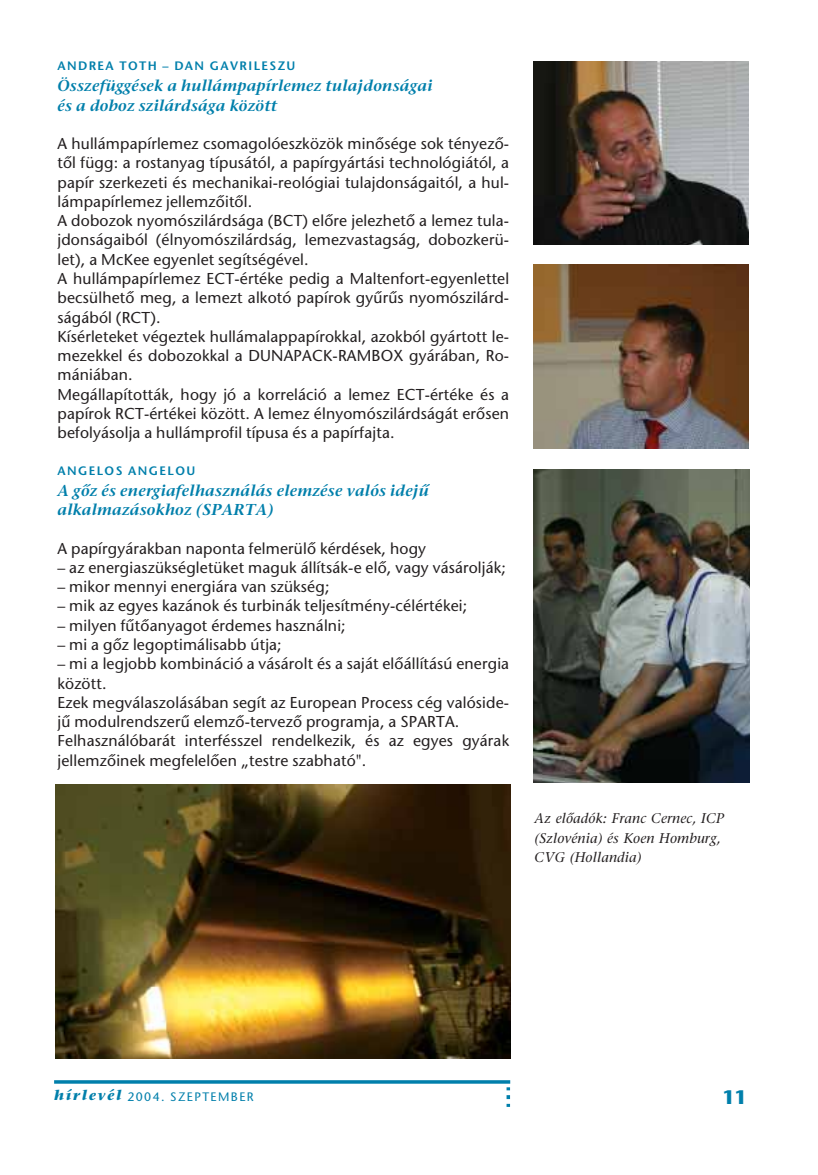
<style>
.page{position:relative;width:818px;height:1175px;background:#fff}
.page>*{position:absolute;margin:0;border:0;box-sizing:border-box;transform-origin:0 0}
.t1{font:19.25px "Stone Sans Bold H";color:#007fab}
.t2{font:15.75px/19.2px "Stone Sans H";letter-spacing:.01em;color:#231f20}
.t3{font:15.75px/19.2px "Stone Serif Semi Bold Italic H";letter-spacing:.01em;color:#007fab}
.t4{font:14px/19.2px "Stone Serif Italic H";letter-spacing:.01em;color:#231f20}
.t5{font:12.25px "Stone San Sem H";letter-spacing:.115em;color:#007fab}
.t6{font:12.25px "Stone Sans H";letter-spacing:.115em;color:#007fab}
.s1{font-family:"Stone Serif Bold Italic H";font-size:14px}
</style>
<div class="page">
<hr style="left:54px;top:1080px;width:456px;height:3px;background:#007fab">
<svg style="left:506px;top:1087px;width:4px;height:19px"></svg>
<img style="left:534px;top:61px;width:214px;height:184px">
<img style="left:534px;top:265px;width:214px;height:183px">
<img style="left:55px;top:784px;width:455px;height:273px">
<img style="left:533px;top:470px;width:216px;height:312px">
<p class="t5" style="left:57px;top:62px;width:239px">ANDREA TOTH – DAN GAVRILESZU</p>
<p class="t3" style="left:57px;top:78px;width:376px">Összefüggések a hullámpapírlemez tulajdonságai és a doboz szilárdsága között</p>
<p class="t2" style="left:57px;top:136px;width:453px">A hullámpapírlemez csomagolóeszközök minôsége sok tényezô&shy;tôl függ: a rostanyag típusától, a papírgyártási technológiától, a papír szerkezeti és mechanikai-reológiai tulajdonságaitól, a hul&shy;lámpapírlemez jellemzôitôl.<br>A dobozok nyomószilárdsága (BCT) elôre jelezhetô a lemez tula&shy;jdonságaiból (élnyomószilárdság, lemezvastagság, dobozkerü&shy;let), a McKee egyenlet segítségével.<br>A hullámpapírlemez ECT-értéke pedig a Maltenfort-egyenlettel becsülhetô meg, a lemezt alkotó papírok gyûrûs nyomószilárd&shy;ságából (RCT).<br>Kísérleteket végeztek hullámalappapírokkal, azokból gyártott le&shy;mezekkel és dobozokkal a DUNAPACK-RAMBOX gyárában, Ro&shy;mániában.<br>Megállapították, hogy jó a korreláció a lemez ECT-értéke és a papírok RCT-értékei között. A lemez élnyomószilárdságát erôsen befolyásolja a hullámprofil típusa és a papírfajta.</p>
<p class="t5" style="left:57px;top:466px;width:139px">ANGELOS ANGELOU</p>
<p class="t3" style="left:57px;top:482px;width:373px">A gôz és energiafelhasználás elemzése valós idejû alkalmazásokhoz (SPARTA)</p>
<p class="t2" style="left:57px;top:540px;width:370px">A papírgyárakban naponta felmerülô kérdések, hogy</p>
<p class="t2" style="left:57px;top:559px;width:450px">– az energiaszükségletüket maguk állítsák-e elô, vagy vásárolják;</p>
<p class="t2" style="left:57px;top:578px;width:273px">– mikor mennyi energiára van szükség;</p>
<p class="t2" style="left:57px;top:598px;width:411px">– mik az egyes kazánok és turbinák teljesítmény-célértékei;</p>
<p class="t2" style="left:57px;top:617px;width:290px">– milyen fûtôanyagot érdemes használni;</p>
<p class="t2" style="left:57px;top:636px;width:226px">– mi a gôz legoptimálisabb útja;</p>
<p class="t2" style="left:57px;top:655px;width:453px">– mi a legjobb kombináció a vásárolt és a saját elôállítású energia között.<br>Ezek megválaszolásában segít az European Process cég valóside&shy;jû modulrendszerû elemzô-tervezô programja, a SPARTA.<br>Felhasználóbarát interfésszel rendelkezik, és az egyes gyárak jellemzôinek megfelelôen „testre szabható".</p>
<p class="t4" style="left:534px;top:810px;width:191px">Az elôadók: Franc Cernec, ICP (Szlovénia) és Koen Homburg,<br>CVG (Hollandia)</p>
<p class="t6" style="left:54px;top:1091px;width:201px"><span class="s1">hírlevél</span> 2004. SZEPTEMBER</p>
<p class="t1" style="left:722px;top:1089px;width:26px">11</p>
</div>
